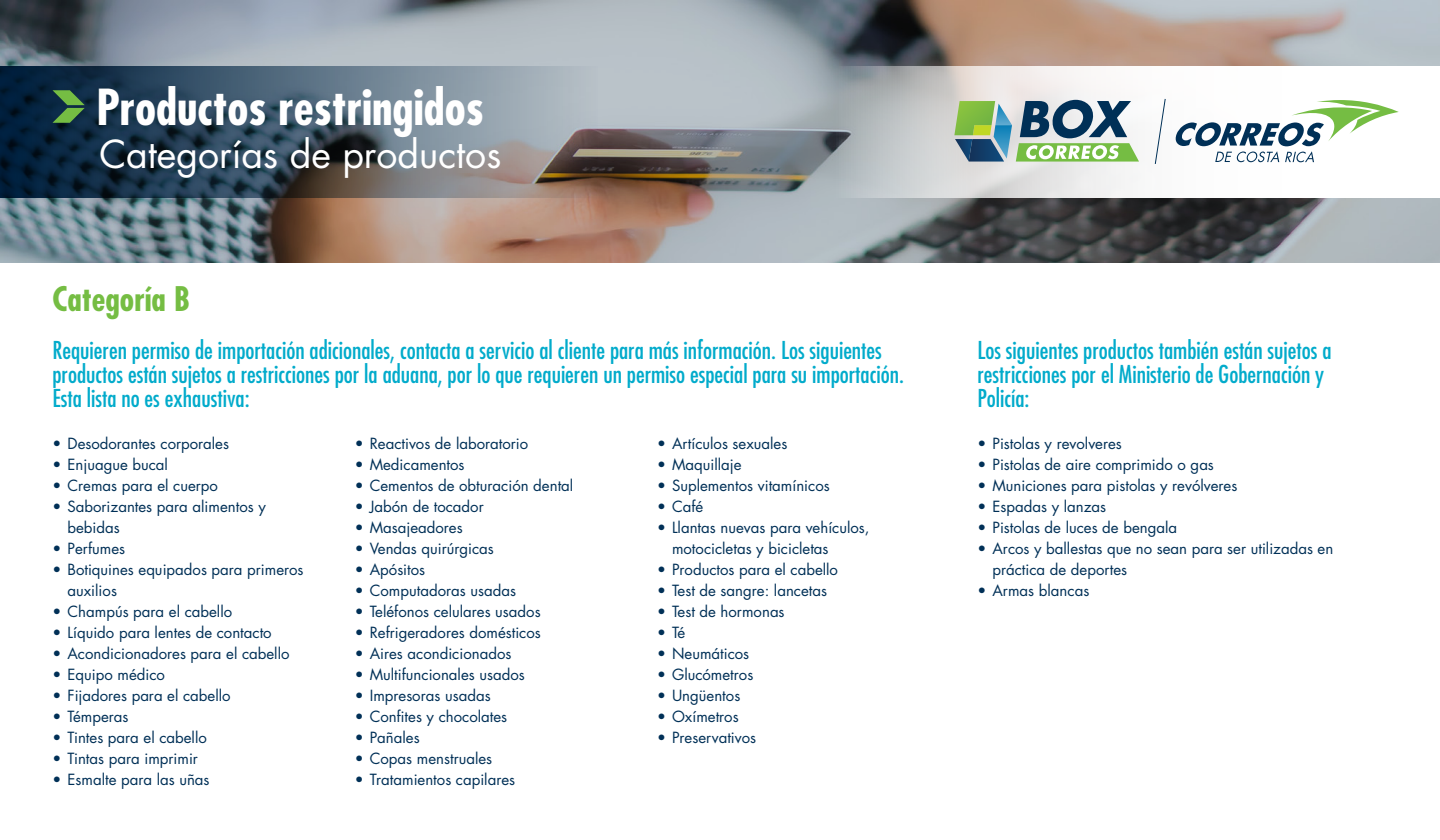
<style>
.page{position:relative;width:1440px;height:840px;background:#fff}
.page>*{position:absolute;margin:0;border:0;box-sizing:border-box;transform-origin:0 0}
.t1{font:700 condensed 48.3px "Futura Std";color:#fff}
.t2{font:37.5px "Futura Std";color:#fff}
.categoria{font:700 condensed 33px "Futura Std";color:#75bd43}
.explicacion{font:condensed 24px/24px "Futura Std";color:#02abcb}
.t3{font:15px/21px "Futura Std";color:#003057}
</style>
<div class="page">
<img style="left:0;top:0;width:1440px;height:262px">
<svg style="left:833px;top:66px;width:607px;height:131px"></svg>
<svg style="left:0;top:66px;width:598px;height:131px;background:#4e5e6c"></svg>
<svg style="left:52px;top:90px;width:33px;height:33px"></svg>
<svg style="left:954px;top:100px;width:185px;height:62px"></svg>
<svg style="left:1175px;top:100px;width:224px;height:62px"></svg>
<svg style="left:1154px;top:98px;width:12px;height:67px"></svg>
<h1 class="t1" style="left:96px;top:77px;width:389px">Productos restringidos</h1>
<h2 class="t2" style="left:99px;top:130px;width:403px">Categorías de productos</h2>
<p class="categoria" style="left:52px;top:278px;width:139px">Categoría B</p>
<p class="explicacion" style="left:52px;top:337px;width:853px">Requieren permiso de importación adicionales, contacta a servicio al cliente para más información. Los siguientes productos están sujetos a restricciones por la aduana, por lo que requieren un permiso especial para su importación.<br>Esta lista no es exhaustiva:</p>
<p class="t3" style="left:52px;top:433px;width:178px">• Desodorantes corporales</p>
<p class="t3" style="left:52px;top:454px;width:117px">• Enjuague bucal</p>
<p class="t3" style="left:52px;top:475px;width:167px">• Cremas para el cuerpo</p>
<p class="t3" style="left:68px;top:496px;width:200px;text-indent:-15px">• Saborizantes para alimentos y bebidas</p>
<p class="t3" style="left:52px;top:538px;width:74px">• Perfumes</p>
<p class="t3" style="left:68px;top:559px;width:238px;text-indent:-15px">• Botiquines equipados para primeros auxilios</p>
<p class="t3" style="left:52px;top:601px;width:181px">• Champús para el cabello</p>
<p class="t3" style="left:52px;top:622px;width:221px">• Líquido para lentes de contacto</p>
<p class="t3" style="left:52px;top:643px;width:239px">• Acondicionadores para el cabello</p>
<p class="t3" style="left:52px;top:664px;width:114px">• Equipo médico</p>
<p class="t3" style="left:52px;top:685px;width:180px">• Fijadores para el cabello</p>
<p class="t3" style="left:52px;top:706px;width:77px">• Témperas</p>
<p class="t3" style="left:52px;top:727px;width:156px">• Tintes para el cabello</p>
<p class="t3" style="left:52px;top:748px;width:147px">• Tintas para imprimir</p>
<p class="t3" style="left:52px;top:769px;width:159px">• Esmalte para las uñas</p>
<p class="t3" style="left:355px;top:433px;width:175px">• Reactivos de laboratorio</p>
<p class="t3" style="left:355px;top:454px;width:111px">• Medicamentos</p>
<p class="t3" style="left:355px;top:475px;width:220px">• Cementos de obturación dental</p>
<p class="t3" style="left:355px;top:496px;width:130px">• Jabón de tocador</p>
<p class="t3" style="left:355px;top:517px;width:109px">• Masajeadores</p>
<p class="t3" style="left:355px;top:538px;width:141px">• Vendas quirúrgicas</p>
<p class="t3" style="left:355px;top:559px;width:72px">• Apósitos</p>
<p class="t3" style="left:355px;top:580px;width:163px">• Computadoras usadas</p>
<p class="t3" style="left:355px;top:601px;width:187px">• Teléfonos celulares usados</p>
<p class="t3" style="left:355px;top:622px;width:188px">• Refrigeradores domésticos</p>
<p class="t3" style="left:355px;top:643px;width:158px">• Aires acondicionados</p>
<p class="t3" style="left:355px;top:664px;width:172px">• Multifuncionales usados</p>
<p class="t3" style="left:355px;top:685px;width:137px">• Impresoras usadas</p>
<p class="t3" style="left:355px;top:706px;width:154px">• Confites y chocolates</p>
<p class="t3" style="left:355px;top:727px;width:66px">• Pañales</p>
<p class="t3" style="left:355px;top:748px;width:139px">• Copas menstruales</p>
<p class="t3" style="left:355px;top:769px;width:162px">• Tratamientos capilares</p>
<p class="t3" style="left:657px;top:433px;width:132px">• Artículos sexuales</p>
<p class="t3" style="left:657px;top:454px;width:86px">• Maquillaje</p>
<p class="t3" style="left:657px;top:475px;width:174px">• Suplementos vitamínicos</p>
<p class="t3" style="left:657px;top:496px;width:48px">• Café</p>
<p class="t3" style="left:672px;top:517px;width:199px;text-indent:-15px">• Llantas nuevas para vehículos, motocicletas y bicicletas</p>
<p class="t3" style="left:657px;top:559px;width:183px">• Productos para el cabello</p>
<p class="t3" style="left:657px;top:580px;width:172px">• Test de sangre: lancetas</p>
<p class="t3" style="left:657px;top:601px;width:129px">• Test de hormonas</p>
<p class="t3" style="left:657px;top:622px;width:30px">• Té</p>
<p class="t3" style="left:657px;top:643px;width:94px">• Neumáticos</p>
<p class="t3" style="left:657px;top:664px;width:98px">• Glucómetros</p>
<p class="t3" style="left:657px;top:685px;width:85px">• Ungüentos</p>
<p class="t3" style="left:657px;top:706px;width:83px">• Oxímetros</p>
<p class="t3" style="left:657px;top:727px;width:101px">• Preservativos</p>
<p class="explicacion" style="left:978px;top:337px;width:356px">Los siguientes productos también están sujetos a restricciones por el Ministerio de Gobernación y</p>
<p class="explicacion" style="left:978px;top:385px;width:53px">Policía:</p>
<p class="t3" style="left:978px;top:433px;width:146px">• Pistolas y revolveres</p>
<p class="t3" style="left:978px;top:454px;width:238px">• Pistolas de aire comprimido o gas</p>
<p class="t3" style="left:978px;top:475px;width:261px">• Municiones para pistolas y revólveres</p>
<p class="t3" style="left:978px;top:496px;width:130px">• Espadas y lanzas</p>
<p class="t3" style="left:978px;top:517px;width:201px">• Pistolas de luces de bengala</p>
<p class="t3" style="left:993px;top:538px;width:342px;text-indent:-15px">• Arcos y ballestas que no sean para ser utilizadas en práctica de deportes</p>
<p class="t3" style="left:978px;top:580px;width:113px">• Armas blancas</p>
</div>
